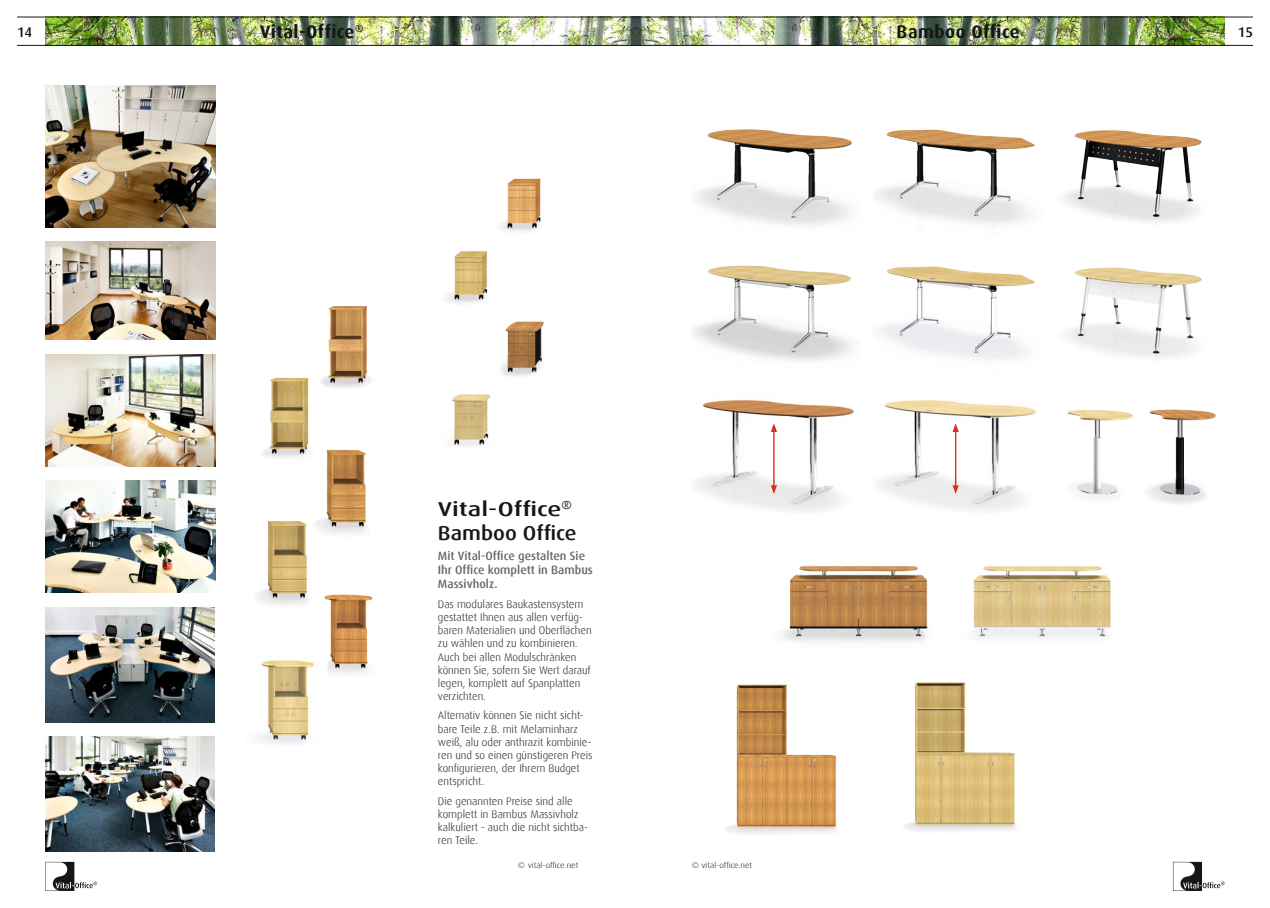
<style>
.page{position:relative;width:1270px;height:908px;background:#fff}
.page>*{position:absolute;margin:0;border:0;box-sizing:border-box;transform-origin:0 0}
.t1{font:500 20px/24px "Dax";color:#151616;scale:1.3 1}
.t2{font:700 18px "Dax";letter-spacing:.025em;color:#151616}
.t3{font:500 14px "Dax";color:#151616}
.t4{font:500 12px/14.4px "Dax";color:#686868}
.t5{font:300 11px/13.2px "Dax";color:#151616}
.t6{font:300 8px "Dax";color:#151616;scale:1.1 1}
</style>
<div class="page">
<img style="left:45px;top:18px;width:1180px;height:27px">
<svg style="left:45px;top:861px;width:52px;height:29px"></svg>
<hr style="left:17px;top:17px;width:1236px;height:1px;background:#151616">
<hr style="left:17px;top:45px;width:1236px;height:1px;background:#151616">
<svg style="left:1173px;top:861px;width:52px;height:29px"></svg>
<img style="left:45px;top:354px;width:170px;height:112px">
<img style="left:45px;top:241px;width:170px;height:99px">
<img style="left:45px;top:736px;width:170px;height:114px">
<img style="left:45px;top:480px;width:170px;height:112px">
<img style="left:45px;top:607px;width:170px;height:115px">
<img style="left:45px;top:85px;width:170px;height:142px">
<img style="left:1064px;top:130px;width:138px;height:93px">
<img style="left:1066px;top:267px;width:136px;height:91px">
<img style="left:693px;top:265px;width:159px;height:97px">
<img style="left:1159px;top:409px;width:57px;height:95px">
<img style="left:1067px;top:410px;width:92px;height:90px">
<img style="left:695px;top:129px;width:157px;height:97px">
<img style="left:876px;top:129px;width:159px;height:97px">
<img style="left:880px;top:266px;width:155px;height:93px">
<img style="left:330px;top:596px;width:43px;height:68px">
<img style="left:260px;top:636px;width:108px;height:108px">
<img style="left:326px;top:475px;width:40px;height:19px">
<img style="left:256px;top:494px;width:112px;height:124px">
<img style="left:328px;top:306px;width:44px;height:78px">
<img style="left:263px;top:351px;width:105px;height:124px">
<img style="left:507px;top:178px;width:34px;height:21px">
<img style="left:454px;top:199px;width:87px;height:71px">
<img style="left:445px;top:270px;width:99px;height:72px">
<img style="left:447px;top:342px;width:95px;height:105px">
<img style="left:726px;top:684px;width:112px;height:150px">
<img style="left:904px;top:706px;width:111px;height:126px">
<img style="left:746px;top:565px;width:183px;height:141px">
<img style="left:929px;top:566px;width:182px;height:140px">
<img style="left:696px;top:399px;width:158px;height:112px">
<hr style="left:773px;top:429px;width:2px;height:58px;background:#dd2b1c">
<svg style="left:771px;top:485px;width:6px;height:8px"></svg>
<svg style="left:771px;top:423px;width:6px;height:9px"></svg>
<img style="left:879px;top:400px;width:157px;height:111px">
<hr style="left:955px;top:429px;width:1px;height:58px;background:#dd2b1c">
<svg style="left:952px;top:485px;width:7px;height:8px"></svg>
<svg style="left:952px;top:423px;width:7px;height:9px"></svg>
<h2 class="t2" style="left:260px;top:22px;width:105px">Vital-Office<sup>®</sup></h2>
<h2 class="t2" style="left:897px;top:22px;width:125px">Bamboo Office</h2>
<p class="t3" style="left:17px;top:24px;width:17px">14</p>
<p class="t3" style="left:1238px;top:24px;width:17px">15</p>
<h1 class="t1" style="left:438px;top:496px;width:108px">Vital-Office<sup>®<br></sup>Bamboo Office</h1>
<p class="t4" style="left:438px;top:548px;width:156px">Mit Vital-Office gestalten Sie<br>Ihr Office komplett in Bambus<br>Massivholz.</p>
<p class="t5" style="left:438px;top:597px;width:155px">Das modulares Baukastensystem gestattet Ihnen aus allen verfüg&shy;baren Materialien und Oberflächen zu wählen und zu kombinieren.<br>Auch bei allen Modulschränken können Sie, sofern Sie Wert darauf legen, komplett auf Spanplatten verzichten.</p>
<p class="t5" style="left:438px;top:708px;width:156px">Alternativ können Sie nicht sicht&shy;bare Teile z.B. mit Melaminharz weiß, alu oder anthrazit kombinie&shy;ren und so einen günstigeren Preis konfigurieren, der Ihrem Budget entspricht.</p>
<p class="t5" style="left:438px;top:794px;width:151px">Die genannten Preise sind alle komplett in Bambus Massivholz kalkuliert - auch die nicht sichtba&shy;ren Teile.</p>
<p class="t6" style="left:518px;top:860px;width:56px">© vital-office.net</p>
<p class="t6" style="left:692px;top:860px;width:56px">© vital-office.net</p>
</div>
